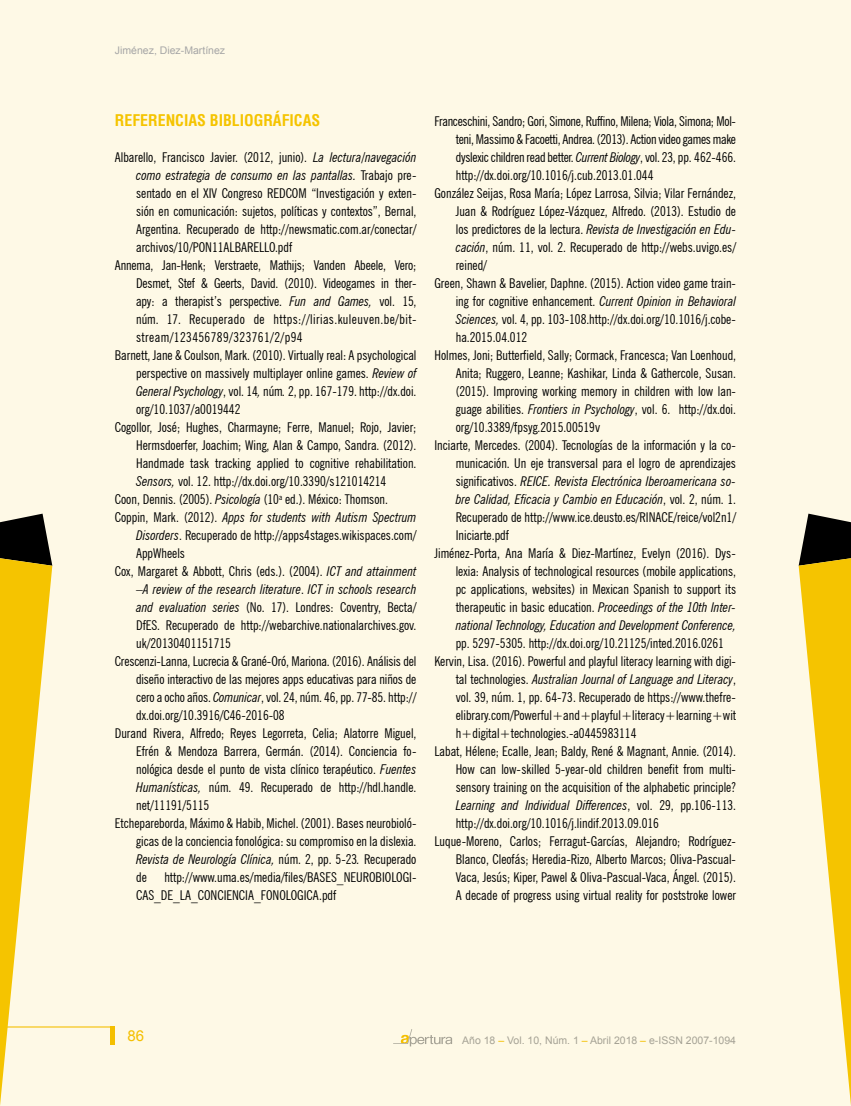
<style>
.page{position:relative;width:851px;height:1106px;background:#fff}
.page>*{position:absolute;margin:0;border:0;box-sizing:border-box;transform-origin:0 0}
.t1{font:700 condensed 15.75px "Helvetica";color:#f5c400}
.t2{font:15px "Arial";color:#f5c400}
.t3{font:condensed 13.5px/18px "News Gothic BT";color:#000}
.t4{font:italic condensed 13.5px "News Gothic BT";color:#000}
.t5{font:condensed 13.5px "News Gothic BT";letter-spacing:-.02em;color:#000}
.t6{font:condensed 13.5px "News Gothic BT";letter-spacing:.03em;color:#000}
.t7{font:10.5px "Arial";color:#a6a6a6}
.s1{font-style:italic}
.s2{font-style:normal}
.s3{color:#f5c400}
</style>
<div class="page">
<div style="left:0;top:0;width:850px;height:1106px;background:#fef9e6"></div>
<svg style="left:798px;top:513px;width:52px;height:582px"></svg>
<svg style="left:0;top:513px;width:52px;height:593px"></svg>
<p class="t7" style="left:115px;top:43px;width:112px">Jiménez, Diez-Martínez</p>
<p class="t1" style="left:115px;top:110px;width:207px">REFERENCIAS BIBLIOGRÁFICAS</p>
<p class="t3" style="left:115px;top:148px;width:303px">Albarello, Francisco Javier. (2012, junio). <span class="s1">La lectura/navegación</span></p>
<p class="t4" style="left:136px;top:167px;width:282px">como estrategia de consumo en las pantallas. <span class="s2">Trabajo pre-</span></p>
<p class="t3" style="left:136px;top:184px;width:282px">sentado en el XIV Congreso REDCOM “Investigación y exten-</p>
<p class="t3" style="left:136px;top:202px;width:282px">sión en comunicación: sujetos, políticas y contextos”, Bernal,</p>
<p class="t3" style="left:136px;top:220px;width:282px">Argentina. Recuperado de http://newsmatic.com.ar/conectar/</p>
<p class="t3" style="left:136px;top:238px;width:157px">archivos/10/PON11ALBARELLO.pdf</p>
<p class="t3" style="left:115px;top:256px;width:303px">Annema, Jan-Henk; Verstraete, Mathijs; Vanden Abeele, Vero;</p>
<p class="t3" style="left:136px;top:274px;width:282px">Desmet, Stef &amp; Geerts, David. (2010). Videogames in ther-</p>
<p class="t3" style="left:136px;top:292px;width:282px">apy: a therapist’s perspective. <span class="s1">Fun and Games,</span> vol. 15,</p>
<p class="t6" style="left:136px;top:311px;width:282px">núm. 17. Recuperado de https://lirias.kuleuven.be/bit-</p>
<p class="t6" style="left:136px;top:329px;width:168px">stream/123456789/323761/2/p94</p>
<p class="t3" style="left:115px;top:346px;width:303px">Barnett, Jane &amp; Coulson, Mark. (2010). Virtually real: A psychological</p>
<p class="t3" style="left:136px;top:364px;width:282px">perspective on massively multiplayer online games. <span class="s1">Review of</span></p>
<p class="t3" style="left:136px;top:382px;width:282px"><span class="s1">General Psychology</span>, vol. 14<span class="s1">,</span> núm<span class="s1">.</span> 2, pp. 167-179. http://dx.doi.</p>
<p class="t3" style="left:136px;top:400px;width:106px">org/10.1037/a0019442</p>
<p class="t3" style="left:115px;top:418px;width:303px">Cogollor, José; Hughes, Charmayne; Ferre, Manuel; Rojo, Javier;</p>
<p class="t3" style="left:136px;top:436px;width:282px">Hermsdoerfer, Joachim; Wing, Alan &amp; Campo, Sandra. (2012).</p>
<p class="t3" style="left:136px;top:454px;width:282px">Handmade task tracking applied to cognitive rehabilitation.</p>
<p class="t3" style="left:136px;top:472px;width:252px"><span class="s1">Sensors,</span> vol. 12. http://dx.doi.org/10.3390/s121014214</p>
<p class="t3" style="left:115px;top:490px;width:274px">Coon, Dennis. (2005). <span class="s1">Psicología</span> (10<sup>a</sup> ed.). México: Thomson.</p>
<p class="t4" style="left:115px;top:509px;width:303px"><span class="s2">Coppin, Mark. (2012).</span> Apps for students with Autism Spectrum</p>
<p class="t3" style="left:136px;top:526px;width:282px"><span class="s1">Disorders</span>. Recuperado de http://apps4stages.wikispaces.com/</p>
<p class="t3" style="left:136px;top:544px;width:50px">AppWheels</p>
<p class="t3" style="left:115px;top:562px;width:303px">Cox, Margaret &amp; Abbott, Chris (eds.). (2004). <span class="s1">ICT and attainment</span></p>
<p class="t4" style="left:136px;top:581px;width:282px">–A review of the research literature<span class="s2">.</span> ICT in schools research</p>
<p class="t3" style="left:136px;top:598px;width:282px"><span class="s1">and evaluation series</span> (No. 17). Londres: Coventry, Becta/</p>
<p class="t3" style="left:136px;top:616px;width:282px">DfES. Recuperado de http://webarchive.nationalarchives.gov.</p>
<p class="t3" style="left:136px;top:634px;width:96px">uk/20130401151715</p>
<p class="t3" style="left:115px;top:652px;width:303px">Crescenzi-Lanna, Lucrecia &amp; Grané-Oró, Mariona. (2016). Análisis del</p>
<p class="t3" style="left:136px;top:670px;width:282px">diseño interactivo de las mejores apps educativas para niños de</p>
<p class="t3" style="left:136px;top:688px;width:282px">cero a ocho años. <span class="s1">Comunicar</span>, vol. 24, núm. 46, pp. 77-85. http://</p>
<p class="t3" style="left:136px;top:706px;width:150px">dx.doi.org/10.3916/C46-2016-08</p>
<p class="t3" style="left:115px;top:724px;width:303px">Durand Rivera, Alfredo; Reyes Legorreta, Celia; Alatorre Miguel,</p>
<p class="t3" style="left:136px;top:742px;width:282px">Efrén &amp; Mendoza Barrera, Germán. (2014). Conciencia fo-</p>
<p class="t3" style="left:136px;top:760px;width:282px">nológica desde el punto de vista clínico terapéutico. <span class="s1">Fuentes</span></p>
<p class="t3" style="left:136px;top:778px;width:282px"><span class="s1">Humanísticas,</span> núm. 49. Recuperado de http://hdl.handle.</p>
<p class="t3" style="left:136px;top:796px;width:75px">net/11191/5115</p>
<p class="t3" style="left:115px;top:814px;width:303px">Etchepareborda, Máximo &amp; Habib, Michel. (2001). Bases neurobioló-</p>
<p class="t3" style="left:136px;top:832px;width:282px">gicas de la conciencia fonológica: su compromiso en la dislexia.</p>
<p class="t4" style="left:136px;top:851px;width:282px">Revista de Neurología Clínica, <span class="s2">núm. 2, pp. 5-23</span>. <span class="s2">Recuperado</span></p>
<p class="t3" style="left:136px;top:868px;width:12px">de</p>
<p class="t3" style="left:136px;top:868px;width:282px;text-indent:28px">http://www.uma.es/media/files/BASES_NEUROBIOLOGI-<br>CAS_DE_LA_CONCIENCIA_FONOLOGICA.pdf</p>
<p class="t5" style="left:434px;top:113px;width:303px">Franceschini, Sandro; Gori, Simone, Ruffino, Milena; Viola, Simona; Mol-</p>
<p class="t5" style="left:455px;top:131px;width:282px">teni, Massimo &amp; Facoetti, Andrea. (2013). Action video games make</p>
<p class="t5" style="left:455px;top:149px;width:282px">dyslexic children read better. <span class="s1">Current Biology</span>, vol. 23, pp. 462-466.</p>
<p class="t3" style="left:455px;top:166px;width:199px">http://dx.doi.org/10.1016/j.cub.2013.01.044</p>
<p class="t3" style="left:434px;top:184px;width:303px">González Seijas, Rosa María; López Larrosa, Silvia; Vilar Fernández,</p>
<p class="t3" style="left:455px;top:202px;width:282px">Juan &amp; Rodríguez López-Vázquez, Alfredo. (2013). Estudio de</p>
<p class="t4" style="left:455px;top:221px;width:282px"><span class="s2">los predictores de la lectura.</span> Revista de Investigación en Edu-</p>
<p class="t3" style="left:455px;top:238px;width:282px"><span class="s1">cación</span>, núm. 11, vol. 2. Recuperado de http://webs.uvigo.es/</p>
<p class="t3" style="left:455px;top:256px;width:33px">reined/</p>
<p class="t3" style="left:434px;top:274px;width:303px">Green, Shawn &amp; Bavelier, Daphne. (2015). Action video game train-</p>
<p class="t3" style="left:455px;top:292px;width:282px">ing for cognitive enhancement. <span class="s1">Current Opinion in Behavioral</span></p>
<p class="t3" style="left:455px;top:310px;width:282px"><span class="s1">Sciences,</span> vol. 4, pp. 103-108.http://dx.doi.org/10.1016/j.cobe-</p>
<p class="t3" style="left:455px;top:328px;width:73px">ha.2015.04.012</p>
<p class="t3" style="left:434px;top:346px;width:303px">Holmes, Joni; Butterfield, Sally; Cormack, Francesca; Van Loenhoud,</p>
<p class="t3" style="left:455px;top:364px;width:282px">Anita; Ruggero, Leanne; Kashikar, Linda &amp; Gathercole, Susan.</p>
<p class="t3" style="left:455px;top:382px;width:282px">(2015). Improving working memory in children with low lan-</p>
<p class="t3" style="left:455px;top:400px;width:282px">guage abilities. <span class="s1">Frontiers in Psychology</span>, vol. 6. http://dx.doi.</p>
<p class="t3" style="left:455px;top:418px;width:146px">org/10.3389/fpsyg.2015.00519v</p>
<p class="t3" style="left:434px;top:436px;width:303px">Inciarte, Mercedes. (2004). Tecnologías de la información y la co-</p>
<p class="t3" style="left:455px;top:454px;width:282px">municación. Un eje transversal para el logro de aprendizajes</p>
<p class="t4" style="left:455px;top:473px;width:282px"><span class="s2">significativos.</span> REICE. Revista Electrónica Iberoamericana so-</p>
<p class="t4" style="left:455px;top:491px;width:282px">bre Calidad, Eficacia y Cambio en Educación<span class="s2">, vol. 2, núm. 1.</span></p>
<p class="t3" style="left:455px;top:508px;width:282px">Recuperado de http://www.ice.deusto.es/RINACE/reice/vol2n1/</p>
<p class="t3" style="left:455px;top:526px;width:55px">Iniciarte.pdf</p>
<p class="t3" style="left:434px;top:544px;width:303px">Jiménez-Porta, Ana María &amp; Diez-Martínez, Evelyn (2016). Dys-</p>
<p class="t3" style="left:455px;top:562px;width:282px">lexia: Analysis of technological resources (mobile applications,</p>
<p class="t3" style="left:455px;top:580px;width:282px">pc applications, websites) in Mexican Spanish to support its</p>
<p class="t3" style="left:455px;top:598px;width:282px">therapeutic in basic education. <span class="s1">Proceedings of the 10th Inter-</span></p>
<p class="t4" style="left:455px;top:617px;width:282px">national Technology, Education and Development Conference,</p>
<p class="t3" style="left:455px;top:634px;width:270px">pp. 5297-5305. http://dx.doi.org/10.21125/inted.2016.0261</p>
<p class="t3" style="left:434px;top:652px;width:303px">Kervin, Lisa. (2016). Powerful and playful literacy learning with digi-</p>
<p class="t4" style="left:455px;top:671px;width:282px"><span class="s2">tal technologies.</span> Australian Journal of Language and Literacy<span class="s2">,</span></p>
<p class="t3" style="left:455px;top:688px;width:282px">vol. 39, núm. 1, pp. 64-73. Recuperado de https://www.thefre-</p>
<p class="t3" style="left:455px;top:706px;width:282px">elibrary.com/Powerful+and+playful+literacy+learning+wit</p>
<p class="t3" style="left:455px;top:724px;width:182px">h+digital+technologies.-a0445983114</p>
<p class="t3" style="left:434px;top:742px;width:303px">Labat, Hélene; Ecalle, Jean; Baldy, René &amp; Magnant, Annie. (2014).</p>
<p class="t3" style="left:455px;top:760px;width:282px">How can low-skilled 5-year-old children benefit from multi-</p>
<p class="t3" style="left:455px;top:778px;width:282px">sensory training on the acquisition of the alphabetic principle?</p>
<p class="t4" style="left:455px;top:797px;width:282px">Learning and Individual Differences<span class="s2">, vol. 29, pp.106-113.</span></p>
<p class="t3" style="left:455px;top:814px;width:205px">http://dx.doi.org/10.1016/j.lindif.2013.09.016</p>
<p class="t3" style="left:434px;top:832px;width:303px">Luque-Moreno, Carlos; Ferragut-Garcías, Alejandro; Rodríguez-</p>
<p class="t3" style="left:455px;top:850px;width:282px">Blanco, Cleofás; Heredia-Rizo, Alberto Marcos; Oliva-Pascual-</p>
<p class="t3" style="left:455px;top:868px;width:282px">Vaca, Jesús; Kiper, Pawel &amp; Oliva-Pascual-Vaca, Ángel. (2015).</p>
<p class="t3" style="left:455px;top:886px;width:282px">A decade of progress using virtual reality for poststroke lower</p>
<p class="t2" style="left:127px;top:1026px;width:18px">86</p>
<p class="t7" style="left:462px;top:1033px;width:275px">Año 18 <span class="s3">–</span> Vol. 10, Núm. 1 <span class="s3">–</span> Abril 2018 <span class="s3">–</span> e-ISSN 2007-1094</p>
</div>
